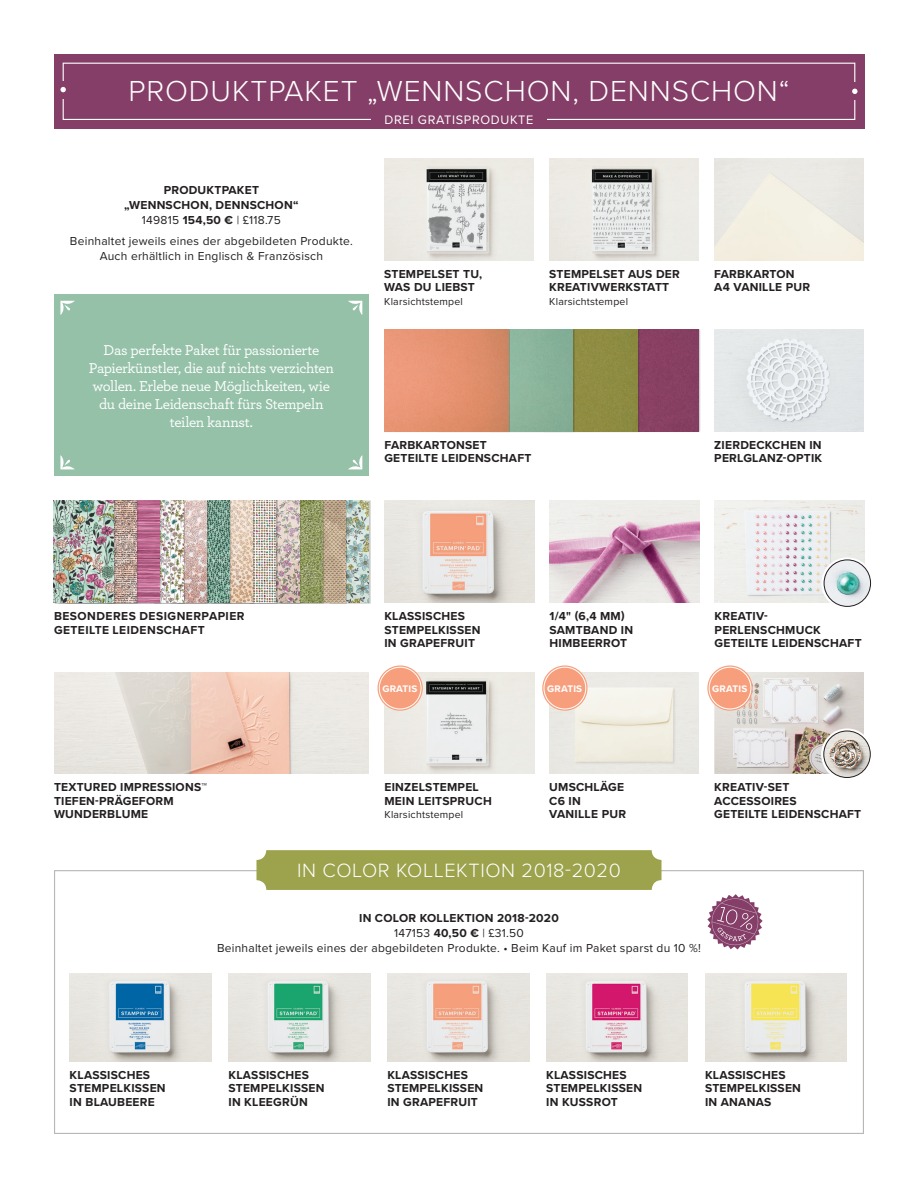
<style>
.page{position:relative;width:918px;height:1188px;background:#fff}
.page>*{position:absolute;margin:0;border:0;box-sizing:border-box;transform-origin:0 0}
.t1{font:300 30px "Proxima Nova";letter-spacing:.03em;color:#fff}
.t2{font:300 19.95px "Proxima Nova";letter-spacing:.03em;color:#fff}
.t3{font:500 15px/18px "Archer";letter-spacing:-.025em;color:#fff;text-align:center}
.t4{font:12.75px "Proxima Nova";letter-spacing:.05em;color:#fff}
.t5{font:700 12px/13.5px "Proxima Nova";letter-spacing:.02em;color:#231f20}
.t6{font:12px/15px "Proxima Nova";letter-spacing:.02em;color:#231f20;text-align:center}
.t7{font:700 12px/13.5px "Proxima Nova";letter-spacing:.04em;color:#231f20}
.t8{font:10.5px "Proxima Nova";letter-spacing:.02em;color:#231f20}
.t9{font:700 9.9px "Proxima Nova";letter-spacing:.02em;color:#fff}
.s1{font-weight:400}
.s2{font-weight:700}
</style>
<div class="page">
<img style="left:384px;top:672px;width:150px;height:102px">
<img style="left:549px;top:672px;width:150px;height:102px">
<svg style="left:542px;top:665px;width:46px;height:46px;background:#f7a787"></svg>
<div style="left:544px;top:667px;width:42px;height:42px;border:1px solid #fff;border-radius:50%"></div>
<div style="left:378px;top:665px;width:45px;height:46px;background:#f79f7c;border-radius:50%"></div>
<div style="left:379px;top:667px;width:42px;height:42px;border:1px solid #fff;border-radius:50%"></div>
<img style="left:550px;top:501px;width:149px;height:102px">
<img style="left:715px;top:501px;width:149px;height:102px">
<img style="left:384px;top:501px;width:150px;height:102px">
<svg style="left:821px;top:557px;width:52px;height:52px"></svg>
<img style="left:824px;top:560px;width:47px;height:46px;border-radius:23px">
<div style="left:824px;top:560px;width:47px;height:47px;border:1px solid #231f20;border-radius:50%"></div>
<img style="left:384px;top:159px;width:150px;height:102px">
<img style="left:714px;top:330px;width:150px;height:102px">
<img style="left:549px;top:159px;width:150px;height:102px">
<div style="left:640px;top:330px;width:59px;height:102px;background:#874062"></div>
<div style="left:491px;top:329px;width:149px;height:104px;background:#723954"></div>
<div style="left:575px;top:330px;width:63px;height:102px;background:#8e8c42"></div>
<div style="left:438px;top:329px;width:137px;height:104px;background:#75723a"></div>
<div style="left:510px;top:330px;width:63px;height:102px;background:#89b39a"></div>
<div style="left:385px;top:329px;width:125px;height:104px;background:#cd8662"></div>
<img style="left:384px;top:330px;width:119px;height:102px">
<div style="left:257px;top:850px;width:405px;height:40px;background:#9ca34c;border-radius:10px"></div>
<div style="left:54px;top:54px;width:810px;height:75px;background:#853e68"></div>
<div style="left:63px;top:63px;width:792px;height:57px;border:1px solid #fff"></div>
<div style="left:59px;top:81px;width:9px;height:17px;background:#853e68"></div>
<svg style="left:60px;top:87px;width:6px;height:5px"></svg>
<div style="left:851px;top:83px;width:8px;height:17px;background:#853e68"></div>
<svg style="left:852px;top:89px;width:6px;height:5px"></svg>
<div style="left:371px;top:114px;width:176px;height:10px;background:#853e68"></div>
<div style="left:54px;top:294px;width:315px;height:182px;background:#95c1a8"></div>
<svg style="left:348px;top:301px;width:14px;height:14px"></svg>
<svg style="left:60px;top:301px;width:15px;height:14px"></svg>
<svg style="left:348px;top:455px;width:14px;height:14px"></svg>
<svg style="left:60px;top:455px;width:14px;height:14px"></svg>
<svg style="left:707px;top:894px;width:56px;height:55px"></svg>
<div style="left:329px;top:500px;width:42px;height:104px;background:#c9c8c8"></div>
<img style="left:347px;top:501px;width:22px;height:102px">
<div style="left:281px;top:500px;width:66px;height:104px;background:#231f20;opacity:.25"></div>
<img style="left:324px;top:501px;width:22px;height:102px">
<div style="left:249px;top:500px;width:75px;height:104px;background:#231f20;opacity:.25"></div>
<img style="left:301px;top:501px;width:21px;height:102px">
<div style="left:223px;top:500px;width:78px;height:104px;background:#231f20;opacity:.25"></div>
<img style="left:278px;top:501px;width:21px;height:102px">
<div style="left:211px;top:500px;width:67px;height:104px;background:#231f20;opacity:.25"></div>
<img style="left:255px;top:501px;width:21px;height:102px">
<div style="left:177px;top:500px;width:78px;height:104px;background:#231f20;opacity:.25"></div>
<img style="left:231px;top:501px;width:22px;height:102px">
<div style="left:154px;top:500px;width:77px;height:104px;background:#231f20;opacity:.25"></div>
<img style="left:208px;top:501px;width:21px;height:102px">
<div style="left:170px;top:500px;width:38px;height:104px;background:#231f20;opacity:.25"></div>
<img style="left:185px;top:501px;width:21px;height:102px">
<div style="left:107px;top:500px;width:78px;height:104px;background:#231f20;opacity:.25"></div>
<img style="left:162px;top:501px;width:21px;height:102px">
<div style="left:65px;top:500px;width:97px;height:104px;background:#231f20;opacity:.25"></div>
<img style="left:139px;top:501px;width:21px;height:102px">
<div style="left:58px;top:500px;width:81px;height:104px;background:#231f20;opacity:.25"></div>
<img style="left:115px;top:501px;width:22px;height:102px">
<div style="left:54px;top:500px;width:61px;height:104px;background:#231f20;opacity:.25"></div>
<img style="left:54px;top:501px;width:59px;height:102px">
<img style="left:714px;top:672px;width:150px;height:102px">
<div style="left:707px;top:665px;width:46px;height:46px;background:#f79f7c;border-radius:50%"></div>
<div style="left:709px;top:667px;width:42px;height:42px;border:1px solid #fff;border-radius:50%"></div>
<svg style="left:821px;top:728px;width:52px;height:52px"></svg>
<img style="left:824px;top:731px;width:46px;height:47px;border-radius:23px">
<div style="left:824px;top:731px;width:46px;height:47px;border:1px solid #231f20;border-radius:50%"></div>
<img style="left:54px;top:672px;width:315px;height:102px">
<img style="left:70px;top:974px;width:141px;height:88px">
<img style="left:705px;top:974px;width:142px;height:88px">
<img style="left:229px;top:974px;width:141px;height:88px">
<img style="left:546px;top:974px;width:142px;height:88px">
<img style="left:387px;top:974px;width:142px;height:88px">
<p class="t1" style="left:128px;top:69px;width:663px">PRODUKTPAKET „WENNSCHON, DENNSCHON“</p>
<p class="t5" style="left:124px;top:182px;width:176px;line-height:15px;text-align:center">PRODUKTPAKET „WENNSCHON, DENNSCHON“<br><span class="s1">149815</span> 154,50 € <span class="s1">| £118.75</span></p>
<p class="t6" style="left:70px;top:233px;width:284px">Beinhaltet jeweils eines der abgebildeten Produkte.<br>Auch erhältlich in Englisch &amp; Französisch</p>
<p class="t3" style="left:89px;top:340px;width:247px">Das perfekte Paket für passionierte Papierkünstler, die auf nichts verzichten wollen. Erlebe neue Möglichkeiten, wie du deine Leidenschaft fürs Stempeln teilen kannst.</p>
<p class="t4" style="left:385px;top:110px;width:150px">DREI GRATISPRODUKTE</p>
<p class="t5" style="left:384px;top:267px;width:99px">STEMPELSET TU,<br>WAS DU LIEBST</p>
<p class="t8" style="left:384px;top:293px;width:80px">Klarsichtstempel</p>
<p class="t5" style="left:549px;top:267px;width:132px">STEMPELSET AUS DER<br>KREATIVWERKSTATT</p>
<p class="t8" style="left:549px;top:293px;width:80px">Klarsichtstempel</p>
<p class="t5" style="left:384px;top:438px;width:149px">FARBKARTONSET<br>GETEILTE LEIDENSCHAFT</p>
<p class="t5" style="left:714px;top:267px;width:98px">FARBKARTON<br>A4 VANILLE PUR</p>
<p class="t5" style="left:714px;top:438px;width:109px">ZIERDECKCHEN IN<br>PERLGLANZ-OPTIK</p>
<p class="t7" style="left:54px;top:609px;width:192px">BESONDERES DESIGNERPAPIER<br>GETEILTE LEIDENSCHAFT</p>
<p class="t5" style="left:54px;top:780px;width:154px">TEXTURED IMPRESSIONS™<br>TIEFEN-PRÄGEFORM<br>WUNDERBLUME</p>
<p class="t5" style="left:384px;top:609px;width:98px">KLASSISCHES<br>STEMPELKISSEN<br>IN GRAPEFRUIT</p>
<p class="t5" style="left:550px;top:609px;width:85px">1/4" (6,4 MM)<br>SAMTBAND IN<br>HIMBEERROT</p>
<p class="t5" style="left:715px;top:609px;width:149px">KREATIV-<br>PERLENSCHMUCK<br>GETEILTE LEIDENSCHAFT</p>
<p class="t9" style="left:382px;top:681px;width:37px">GRATIS</p>
<p class="t9" style="left:547px;top:681px;width:37px">GRATIS</p>
<p class="t9" style="left:712px;top:681px;width:37px">GRATIS</p>
<p class="t5" style="left:384px;top:780px;width:109px">EINZELSTEMPEL<br>MEIN LEITSPRUCH</p>
<p class="t8" style="left:384px;top:807px;width:80px">Klarsichtstempel</p>
<p class="t5" style="left:549px;top:780px;width:78px">UMSCHLÄGE<br>C6 IN<br>VANILLE PUR</p>
<p class="t5" style="left:714px;top:780px;width:149px">KREATIV-SET<br>ACCESSOIRES<br>GETEILTE LEIDENSCHAFT</p>
<p class="t2" style="left:297px;top:856px;width:325px">IN COLOR KOLLEKTION 2018-2020</p>
<p class="t6" style="left:217px;top:909px;width:485px"><span class="s2">IN COLOR KOLLEKTION 2018-2020<br></span>147153 <span class="s2">40,50 €</span> | £31.50<br>Beinhaltet jeweils eines der abgebildeten Produkte. • Beim Kauf im Paket sparst du 10 %!</p>
<p class="t5" style="left:70px;top:1068px;width:98px">KLASSISCHES<br>STEMPELKISSEN<br>IN BLAUBEERE</p>
<p class="t5" style="left:229px;top:1068px;width:98px">KLASSISCHES<br>STEMPELKISSEN<br>IN KLEEGRÜN</p>
<p class="t5" style="left:387px;top:1068px;width:98px">KLASSISCHES<br>STEMPELKISSEN<br>IN GRAPEFRUIT</p>
<p class="t5" style="left:546px;top:1068px;width:98px">KLASSISCHES<br>STEMPELKISSEN<br>IN KUSSROT</p>
<p class="t5" style="left:705px;top:1068px;width:98px">KLASSISCHES<br>STEMPELKISSEN<br>IN ANANAS</p>
</div>
